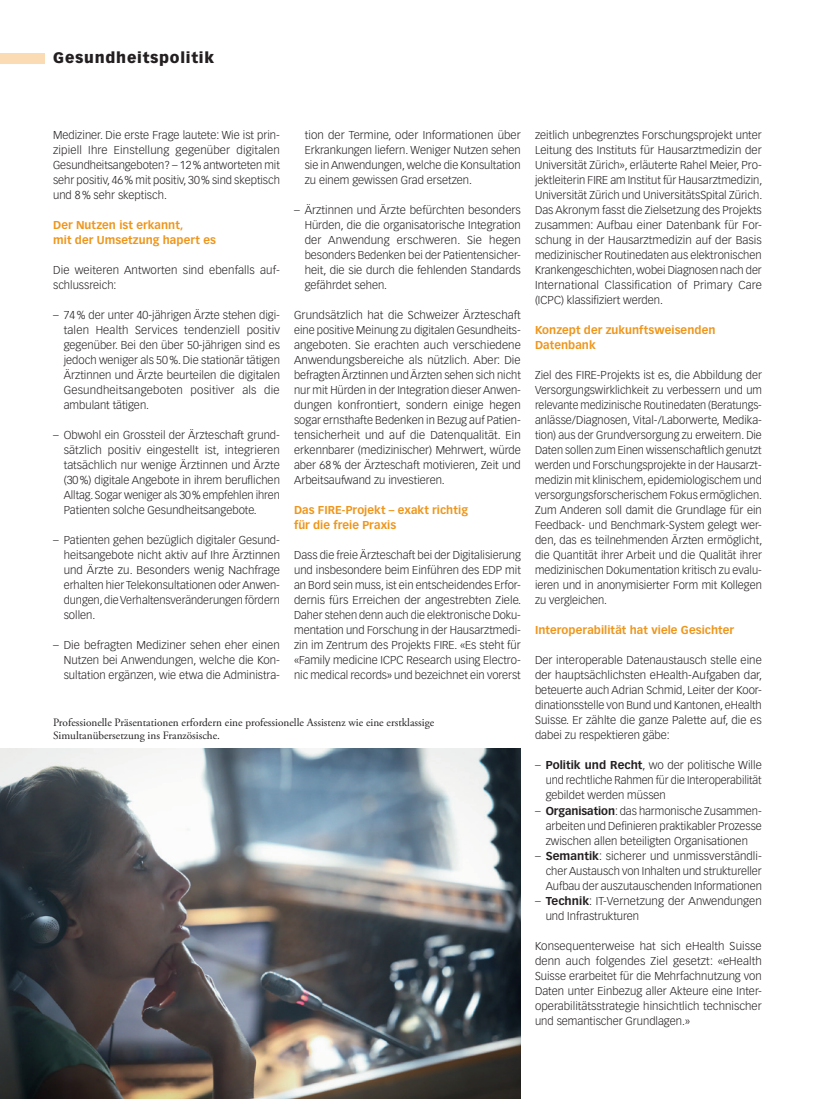
<style>
.page{position:relative;width:815px;height:1099px;background:#fff}
.page>*{position:absolute;margin:0;border:0;box-sizing:border-box;transform-origin:0 0}
.t1{font:900 15px "Vectora LT Std";letter-spacing:.05em;color:#231f20}
.Lauftext{font:300 11.25px/15px "Vectora LT Std";color:#231f20;text-align:justify}
.ZT_GP{font:700 11.25px/15px "Vectora LT Std";letter-spacing:.005em;color:#ee961c}
.Legende{font:11.25px/13.5px "Adobe Garamond Pro";color:#231f20}
.s1{font-weight:700}
</style>
<div class="page">
<div style="left:0;top:53px;width:45px;height:10px;background:#fbdbb3"></div>
<img style="left:0;top:748px;width:521px;height:350px">
<h1 class="t1" style="left:53px;top:49px;width:162px">Gesundheitspolitik</h1>
<p class="Lauftext" style="left:53px;top:128px;width:228px">Mediziner. Die erste Frage lautete: Wie ist prin&shy;zipiell Ihre Einstellung gegenüber digitalen Gesundheitsangeboten? – 12% antworteten mit sehr positiv, 46% mit positiv, 30% sind skeptisch und 8% sehr skeptisch.</p>
<p class="ZT_GP" style="left:53px;top:218px;width:164px">Der Nutzen ist erkannt,<br>mit der Umsetzung hapert es</p>
<p class="Lauftext" style="left:53px;top:263px;width:228px">Die weiteren Antworten sind ebenfalls auf&shy;schlussreich:</p>
<p class="Lauftext" style="left:64px;top:308px;width:218px;text-indent:-11px">– 74% der unter 40-jä hrigen Ärzte stehen digi&shy;talen Health Services tendenziell positiv gegenü ber. Bei den ü ber 50-jährigen sind es jedoch weniger als 50%. Die stationä r tätigen Ärztinnen und Ärzte beurteilen die digitalen Gesundheitsangeboten positiver als die ambulant tätigen.</p>
<p class="Lauftext" style="left:64px;top:428px;width:218px;text-indent:-11px">– Obwohl ein Grossteil der Ärzteschaft grund&shy;sätzlich positiv eingestellt ist, integrieren tatsächlich nur wenige Ärztinnen und Ärzte (30%) digitale Angebote in ihrem beruflichen Alltag. Sogar weniger als 30% empfehlen ihren Patienten solche Gesundheitsangebote.</p>
<p class="Lauftext" style="left:64px;top:533px;width:218px;text-indent:-11px">– Patienten gehen bezüglich digitaler Gesund&shy;heitsangebote nicht aktiv auf Ihre Ärztinnen und Ärzte zu. Besonders wenig Nachfrage erhalten hier Telekonsultationen oder Anwen&shy;dungen, die Verhaltensveränderungen fördern sollen.</p>
<p class="Lauftext" style="left:64px;top:638px;width:218px;text-indent:-11px">– Die befragten Mediziner sehen eher einen Nutzen bei Anwendungen, welche die Kon&shy;sultation ergä nzen, wie etwa die Administra-</p>
<p class="Lauftext" style="left:305px;top:128px;width:218px">tion der Termine, oder Informationen ü ber Erkrankungen liefern. Weniger Nutzen sehen sie in Anwendungen, welche die Konsultation zu einem gewissen Grad ersetzen.</p>
<p class="Lauftext" style="left:305px;top:203px;width:218px;text-indent:-11px">– Ärztinnen und Ärzte befü rchten besonders Hü rden, die die organisatorische Integration der Anwendung erschweren. Sie hegen besonders Bedenken bei der Patientensicher&shy;heit, die sie durch die fehlenden Standards gefährdet sehen.</p>
<p class="Lauftext" style="left:294px;top:308px;width:228px">Grundsätzlich hat die Schweizer Ärzteschaft eine positive Meinung zu digitalen Gesundheits&shy;angeboten. Sie erachten auch verschiedene Anwendungsbereiche als nützlich. Aber: Die befragten Ärztinnen und Ärzten sehen sich nicht nur mit Hü rden in der Integration dieser Anwen&shy;dungen konfrontiert, sondern einige hegen sogar ernsthafte Bedenken in Bezug auf Patien&shy;tensicherheit und auf die Datenqualität. Ein erkennbarer (medizinischer) Mehrwert, wü rde aber 68% der Ärzteschaft motivieren, Zeit und Arbeitsaufwand zu investieren.</p>
<p class="ZT_GP" style="left:294px;top:503px;width:175px">Das FIRE-Projekt – exakt richtig für die freie Praxis</p>
<p class="Lauftext" style="left:294px;top:548px;width:229px">Dass die freie Ärzteschaft bei der Digitalisierung und insbesondere beim Einführen des EDP mit an Bord sein muss, ist ein entscheidendes Erfor&shy;dernis fürs Erreichen der angestrebten Ziele.<br>Daher stehen denn auch die elektronische Doku&shy;mentation und Forschung in der Hausarztmedi&shy;zin im Zentrum des Projekts FIRE. «Es steht für «Family medicine ICPC Research using Electro&shy;nic medical records» und bezeichnet ein vorerst</p>
<p class="Legende" style="left:53px;top:716px;width:383px">Professionelle Präsentationen erfordern eine professionelle Assistenz wie eine erstklassige<br>Simultanübersetzung ins Französische.</p>
<p class="Lauftext" style="left:535px;top:128px;width:229px">zeitlich unbegrenztes Forschungsprojekt unter Leitung des Instituts für Hausarztmedizin der Universität Zürich», erläuterte Rahel Meier, Pro&shy;jektleiterin FIRE am Institut für Hausarztmedizin, Universität Zürich und UniversitätsSpital Zürich.</p>
<p class="Lauftext" style="left:535px;top:203px;width:228px">Das Akronym fasst die Zielsetzung des Projekts zusammen: Aufbau einer Datenbank für For&shy;schung in der Hausarztmedizin auf der Basis medizinischer Routinedaten aus elektronischen Krankengeschichten, wobei Diagnosen nach der International Classification of Primary Care (ICPC) klassifiziert werden.</p>
<p class="ZT_GP" style="left:535px;top:323px;width:182px">Konzept der zukunftsweisenden<br>Datenbank</p>
<p class="Lauftext" style="left:535px;top:368px;width:229px">Ziel des FIRE-Projekts ist es, die Abbildung der Versorgungswirklichkeit zu verbessern und um relevante medizinische Routinedaten (Beratungs&shy;anlässe/Diagnosen, Vital-/Laborwerte, Medika&shy;tion) aus der Grundversorgung zu erweitern. Die Daten sollen zum Einen wissenschaftlich genutzt werden und Forschungsprojekte in der Hausarzt&shy;medizin mit klinischem, epidemiologischem und versorgungsforscherischem Fokus ermöglichen.<br>Zum Anderen soll damit die Grundlage für ein Feedback- und Benchmark-System gelegt wer&shy;den, das es teilnehmenden Ärzten ermöglicht, die Quantität ihrer Arbeit und die Qualität ihrer medizinischen Dokumentation kritisch zu evalu&shy;ieren und in anonymisierter Form mit Kollegen zu vergleichen.</p>
<p class="ZT_GP" style="left:535px;top:623px;width:201px">Interoperabilität hat viele Gesichter</p>
<p class="Lauftext" style="left:535px;top:653px;width:229px">Der interoperable Datenaustausch stelle eine der hauptsächlichsten eHealth-Aufgaben dar, beteuerte auch Adrian Schmid, Leiter der Koor&shy;dinationsstelle von Bund und Kantonen, eHealth Suisse. Er zählte die ganze Palette auf, die es dabei zu respektieren gäbe:</p>
<p class="Lauftext" style="left:546px;top:758px;width:218px;text-indent:-11px">– <span class="s1">Politik und Recht</span>, wo der politische Wille und rechtliche Rahmen fü r die Interoperabilität gebildet werden müssen</p>
<p class="Lauftext" style="left:546px;top:803px;width:218px;text-indent:-11px">– <span class="s1">Organisation</span>: das harmonische Zusammen&shy;arbeiten und Definieren praktikabler Prozesse zwischen allen beteiligten Organisationen</p>
<p class="Lauftext" style="left:546px;top:848px;width:218px;text-indent:-11px">– <span class="s1">Semantik</span>: sicherer und unmissverständli&shy;cher Austausch von Inhalten und struktureller Aufbau der auszutauschenden Informationen</p>
<p class="Lauftext" style="left:546px;top:893px;width:218px;text-indent:-11px">– <span class="s1">Technik</span>: IT-Vernetzung der Anwendungen und Infrastrukturen</p>
<p class="Lauftext" style="left:535px;top:938px;width:228px">Konsequenterweise hat sich eHealth Suisse denn auch folgendes Ziel gesetzt: «eHealth Suisse erarbeitet für die Mehrfachnutzung von Daten unter Einbezug aller Akteure eine Inter&shy;operabilitätsstrategie hinsichtlich technischer und semantischer Grundlagen.»</p>
</div>
